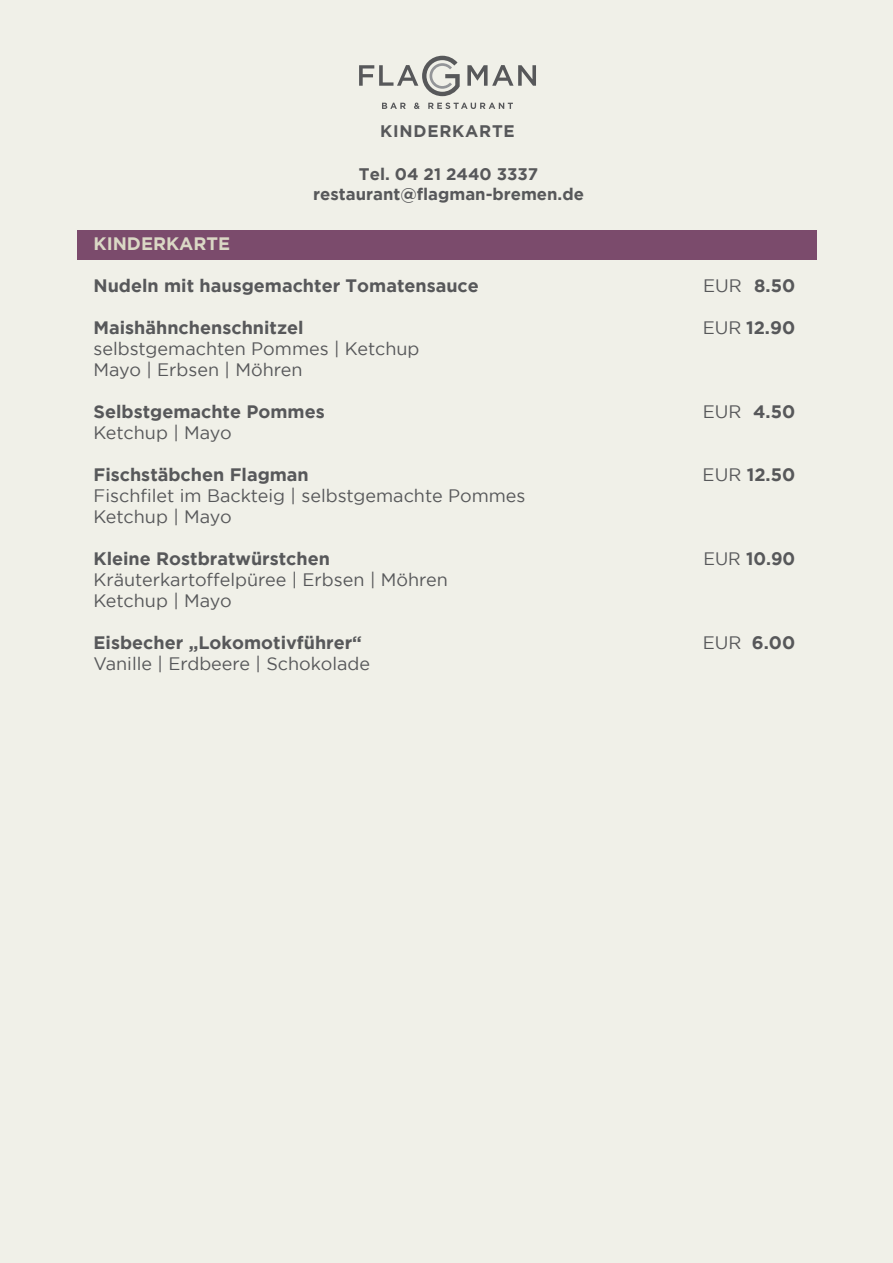
<style>
.page{position:relative;width:893px;height:1263px;background:#f0f0e8}
.page>*{position:absolute;margin:0;border:0;box-sizing:border-box;transform-origin:0 0}
.t1{font:18px "Gotham";color:#57585a}
.t2{font:700 18px "Gotham";color:#57585a}
.t3{font:700 18px "Gotham";color:#dad8c5}
.t4{font:700 18px "Gotham";color:#57585a;scale:.96 1}
.t5{font:700 16.65px "Gotham";color:#57585a}
.t6{font:700 16.65px "Gotham";letter-spacing:.045em;color:#57585a}
.s1{font-weight:400}
</style>
<div class="page">
<svg style="left:359px;top:56px;width:177px;height:40px"></svg>
<svg style="left:382px;top:103px;width:131px;height:6px"></svg>
<div style="left:77px;top:230px;width:739px;height:29px;background:#7b4b6c"></div>
<p class="t6" style="left:380px;top:121px;width:136px">KINDERKARTE</p>
<p class="t5" style="left:359px;top:165px;width:181px">Tel. 04 21 2440 3337</p>
<p class="t5" style="left:313px;top:184px;width:272px">restaurant@flagman-bremen.de</p>
<p class="t3" style="left:94px;top:233px;width:138px">KINDERKARTE</p>
<p class="t2" style="left:94px;top:275px;width:387px">Nudeln mit hausgemachter Tomatensauce</p>
<p class="t2" style="left:703px;top:275px;width:94px"><span class="s1">EUR</span> 8.50</p>
<p class="t2" style="left:94px;top:317px;width:212px">Maishähnchenschnitzel</p>
<p class="t2" style="left:703px;top:317px;width:94px"><span class="s1">EUR</span> 12.90</p>
<p class="t1" style="left:94px;top:339px;width:327px">selbstgemachten Pommes | Ketchup</p>
<p class="t1" style="left:94px;top:360px;width:210px">Mayo | Erbsen | Möhren</p>
<p class="t2" style="left:94px;top:401px;width:233px">Selbstgemachte Pommes</p>
<p class="t2" style="left:703px;top:401px;width:94px"><span class="s1">EUR</span> 4.50</p>
<p class="t1" style="left:94px;top:423px;width:140px">Ketchup | Mayo</p>
<p class="t2" style="left:94px;top:464px;width:217px">Fischstäbchen Flagman</p>
<p class="t2" style="left:703px;top:464px;width:94px"><span class="s1">EUR</span> 12.50</p>
<p class="t1" style="left:94px;top:486px;width:433px">Fischfilet im Backteig | selbstgemachte Pommes</p>
<p class="t1" style="left:94px;top:507px;width:140px">Ketchup | Mayo</p>
<p class="t2" style="left:94px;top:548px;width:238px">Kleine Rostbratwürstchen</p>
<p class="t4" style="left:703px;top:548px;width:97px"><span class="s1">EUR</span> 10.90</p>
<p class="t1" style="left:94px;top:570px;width:356px">Kräuterkartoffelpüree | Erbsen | Möhren</p>
<p class="t1" style="left:94px;top:591px;width:140px">Ketchup | Mayo</p>
<p class="t2" style="left:94px;top:632px;width:270px">Eisbecher „Lokomotivführer“</p>
<p class="t2" style="left:703px;top:632px;width:94px"><span class="s1">EUR</span> 6.00</p>
<p class="t1" style="left:94px;top:654px;width:278px">Vanille | Erdbeere | Schokolade</p>
</div>
